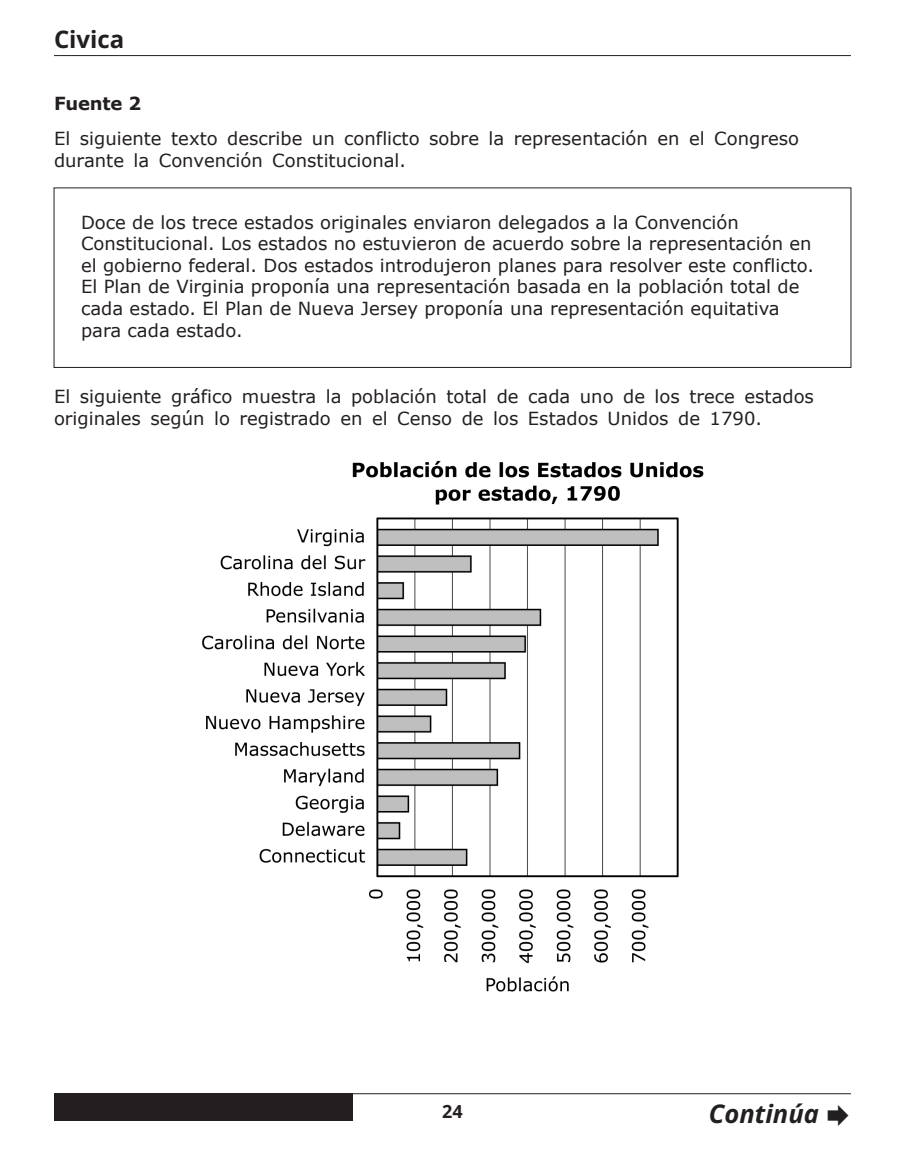
<style>
.page{position:relative;width:905px;height:1175px;background:#fff}
.page>*{position:absolute;margin:0;border:0;box-sizing:border-box;transform-origin:0 0}
.t1{font:italic 700 25.5px "Open Sans";color:#231f20}
.t2{font:700 24px "Open Sans";color:#231f20}
.t3{font:18px/21.6px "Verdana";color:#231f20}
.t4{font:700 18px "Verdana";letter-spacing:-.01em;color:#231f20}
.t5{font:700 18px "Open Sans";color:#231f20}
</style>
<div class="page">
<div style="left:54px;top:1093px;width:299px;height:27px;background:#231f20"></div>
<hr style="left:54px;top:1093px;width:796px;height:1px;background:#231f20">
<hr style="left:54px;top:55px;width:796px;height:1px;background:#231f20">
<div style="left:54px;top:187px;width:797px;height:181px;border:1px solid #231f20"></div>
<img style="left:202px;top:461px;width:501px;height:531px">
<h2 class="t2" style="left:54px;top:23px;width:72px">Civica</h2>
<p class="t4" style="left:54px;top:90px;width:89px">Fuente 2</p>
<p class="t3" style="left:54px;top:127px;width:746px">El siguiente texto describe un conflicto sobre la representación en el Congreso durante la Convención Constitucional.</p>
<p class="t3" style="left:81px;top:211px;width:734px">Doce de los trece estados originales enviaron delegados a la Convención Constitucional. Los estados no estuvieron de acuerdo sobre la representación en el gobierno federal. Dos estados introdujeron planes para resolver este conflicto.<br>El Plan de Virginia proponía una representación basada en la población total de cada estado. El Plan de Nueva Jersey proponía una representación equitativa para cada estado.</p>
<p class="t3" style="left:54px;top:386px;width:761px">El siguiente gráfico muestra la población total de cada uno de los trece estados originales según lo registrado en el Censo de los Estados Unidos de 1790.</p>
<p class="t5" style="left:442px;top:1098px;width:22px">24</p>
<h1 class="t1" style="left:709px;top:1095px;width:111px">Continúa</h1>
</div>
